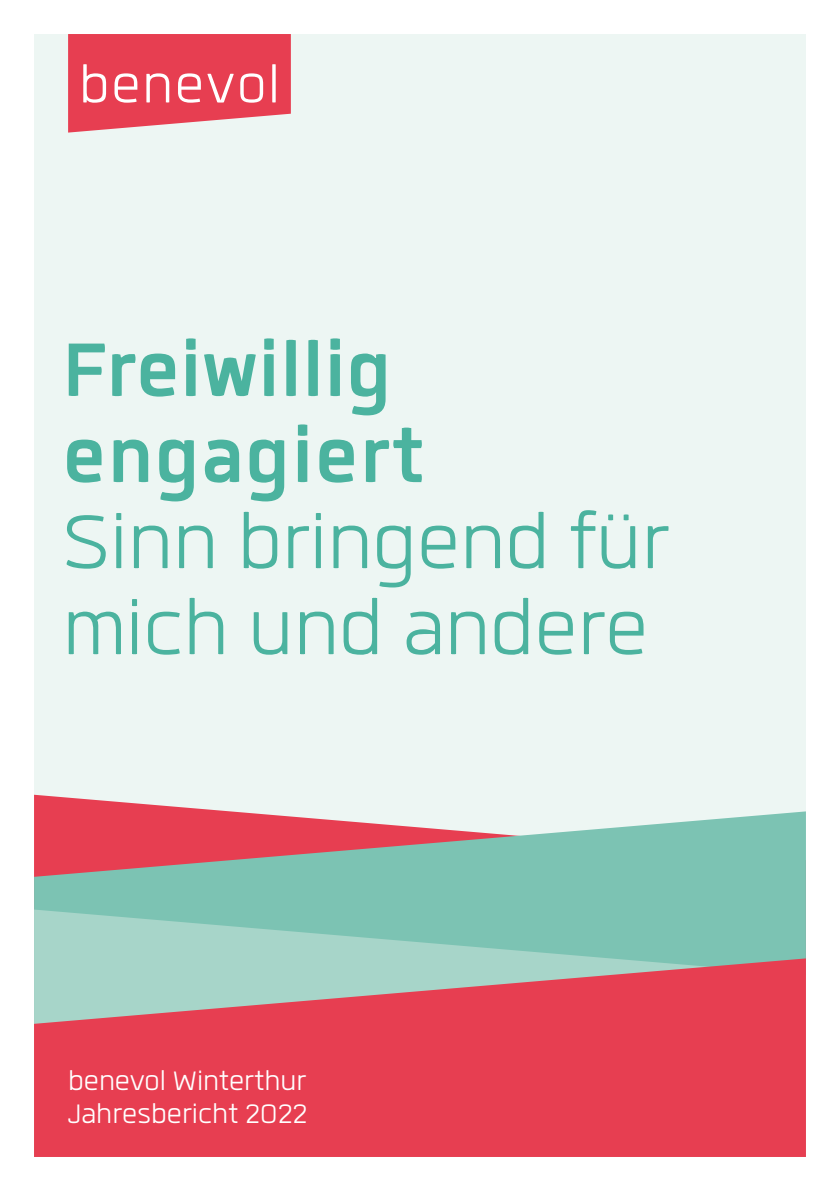
<style>
.page{position:relative;width:840px;height:1191px;background:#fff}
.page>*{position:absolute;margin:0;border:0;box-sizing:border-box;transform-origin:0 0}
.t1{font:300 105px/86px "Quan";color:#4bb39f}
.t2{font:700 105px/86px "Quan";color:#4bb39f}
.t3{font:300 37px/33px "Quan";color:#fff}
</style>
<div class="page">
<div style="left:34px;top:34px;width:771px;height:1123px;background:#edf6f3"></div>
<svg style="left:68px;top:34px;width:223px;height:99px;background:#e95f6f"></svg>
<svg style="left:34px;top:794px;width:191px;height:17px"></svg>
<svg style="left:34px;top:811px;width:771px;height:98px;background:#a0a7a1"></svg>
<svg style="left:34px;top:909px;width:771px;height:49px;background:#8bc9bb"></svg>
<svg style="left:34px;top:958px;width:771px;height:199px;background:#db5764"></svg>
<h1 class="t2" style="left:62px;top:325px;width:363px">Freiwillig engagiert</h1>
<h1 class="t1" style="left:62px;top:498px;width:607px">Sinn bringend für mich und andere</h1>
<p class="t3" style="left:68px;top:1063px;width:240px">benevol Winterthur<br>Jahresbericht 2022</p>
</div>
